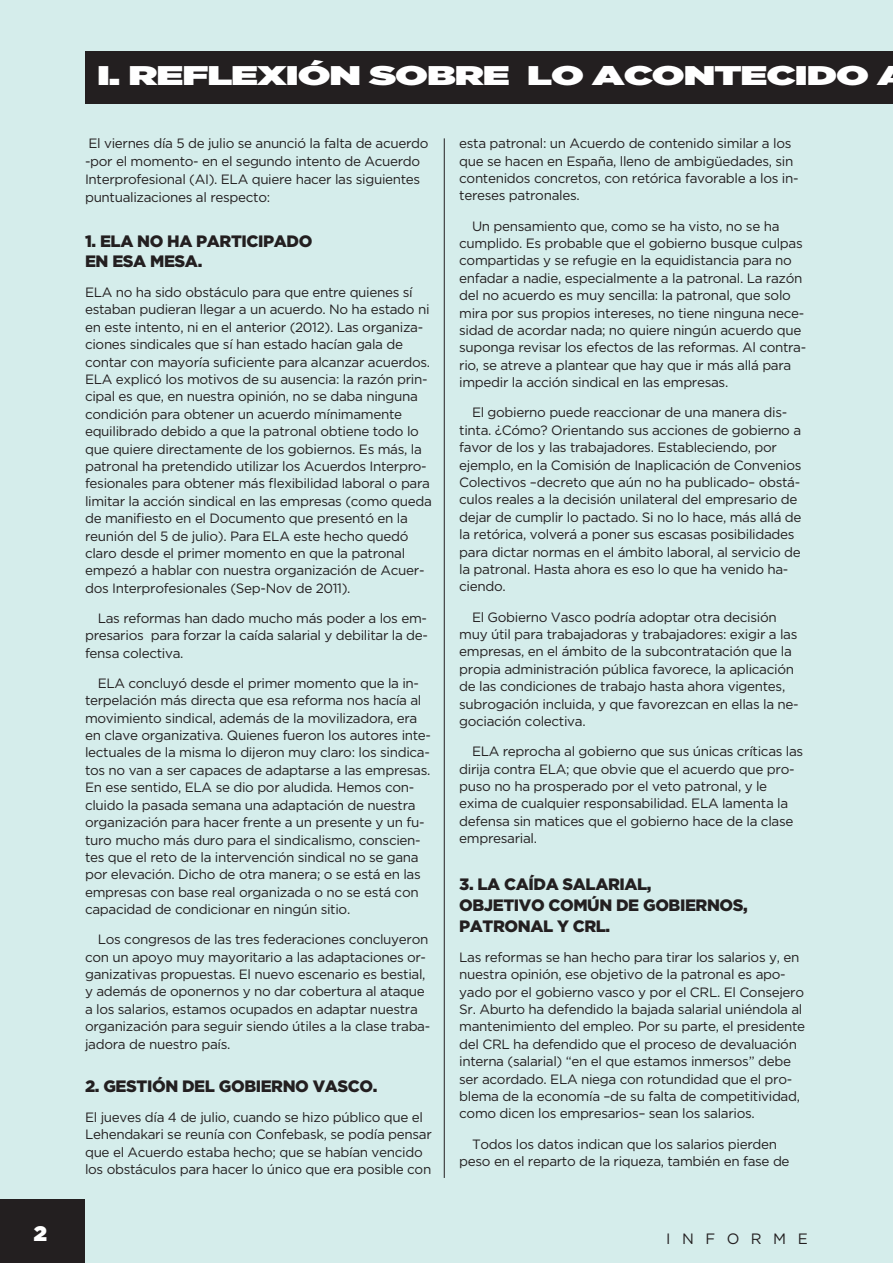
<style>
.page{position:relative;width:893px;height:1263px;background:#d5edeb}
.page>*{position:absolute;margin:0;border:0;box-sizing:border-box;transform-origin:0 0}
.t1{font:27px "Gotham Ultra";letter-spacing:-.025em;color:#fff;scale:1.5 1}
.t2{font:21px "Gotham Ultra";color:#fff}
.t3{font:900 16.5px/21px "Gotham";letter-spacing:-.025em;color:#231f20}
.t4{font:15px "Gotham";letter-spacing:.765em;color:#231f20}
.t5{font:13.5px/17.4px "Gotham";letter-spacing:-.025em;color:#231f20}
</style>
<div class="page">
<div style="left:85px;top:52px;width:808px;height:52px;background:#231f20"></div>
<div style="left:0;top:1199px;width:85px;height:64px;background:#231f20"></div>
<hr style="left:444px;top:138px;width:1px;height:1040px;background:#231f20">
<h1 class="t1" style="left:97px;top:66px;width:516px">I. REFLEXIÓN SOBRE LO ACONTECIDO</h1>
<p class="t5" style="left:85px;top:135px;width:345px;line-height:18px">El viernes día 5 de julio se anunció la falta de acuerdo -por el momento- en el segundo intento de Acuerdo Interprofesional (AI). ELA quiere hacer las siguientes puntualizaciones al respecto:</p>
<p class="t3" style="left:85px;top:233px;width:229px;line-height:19.5px">1. ELA NO HA PARTICIPADO<br>EN ESA MESA.</p>
<p class="t5" style="left:85px;top:284px;width:348px">ELA no ha sido obstáculo para que entre quienes sí estaban pudieran llegar a un acuerdo. No ha estado ni en este intento, ni en el anterior (2012). Las organiza&shy;ciones sindicales que sí han estado hacían gala de contar con mayoría suficiente para alcanzar acuerdos.<br>ELA explicó los motivos de su ausencia: la razón prin&shy;cipal es que, en nuestra opinión, no se daba ninguna condición para obtener un acuerdo mínimamente equilibrado debido a que la patronal obtiene todo lo que quiere directamente de los gobiernos. Es más, la patronal ha pretendido utilizar los Acuerdos Interpro&shy;fesionales para obtener más flexibilidad laboral o para limitar la acción sindical en las empresas (como queda de manifiesto en el Documento que presentó en la reunión del 5 de julio). Para ELA este hecho quedó claro desde el primer momento en que la patronal empezó a hablar con nuestra organización de Acuer&shy;dos Interprofesionales (Sep-Nov de 2011).</p>
<p class="t5" style="left:85px;top:610px;width:344px;text-align:justify;text-indent:13px">Las reformas han dado mucho más poder a los em&shy;presarios para forzar la caída salarial y debilitar la de&shy;fensa colectiva.</p>
<p class="t5" style="left:85px;top:675px;width:348px;text-indent:13px">ELA concluyó desde el primer momento que la in&shy;terpelación más directa que esa reforma nos hacía al movimiento sindical, además de la movilizadora, era en clave organizativa. Quienes fueron los autores inte&shy;lectuales de la misma lo dijeron muy claro: los sindica&shy;tos no van a ser capaces de adaptarse a las empresas.<br>En ese sentido, ELA se dio por aludida. Hemos con&shy;cluido la pasada semana una adaptación de nuestra organización para hacer frente a un presente y un fu&shy;turo mucho más duro para el sindicalismo, conscien&shy;tes que el reto de la intervención sindical no se gana por elevación. Dicho de otra manera; o se está en las empresas con base real organizada o no se está con capacidad de condicionar en ningún sitio.</p>
<p class="t5" style="left:85px;top:932px;width:347px;text-indent:13px">Los congresos de las tres federaciones concluyeron con un apoyo muy mayoritario a las adaptaciones or&shy;ganizativas propuestas. El nuevo escenario es bestial, y además de oponernos y no dar cobertura al ataque a los salarios, estamos ocupados en adaptar nuestra organización para seguir siendo útiles a la clase traba&shy;jadora de nuestro país.</p>
<p class="t3" style="left:85px;top:1077px;width:294px">2. GESTIÓN DEL GOBIERNO VASCO.</p>
<p class="t5" style="left:85px;top:1109px;width:348px">El jueves día 4 de julio, cuando se hizo público que el Lehendakari se reunía con Confebask, se podía pensar que el Acuerdo estaba hecho; que se habían vencido los obstáculos para hacer lo único que era posible con</p>
<p class="t5" style="left:459px;top:136px;width:341px">esta patronal: un Acuerdo de contenido similar a los que se hacen en España, lleno de ambigüedades, sin contenidos concretos, con retórica favorable a los in&shy;tereses patronales.</p>
<p class="t5" style="left:459px;top:218px;width:349px;text-indent:13px">Un pensamiento que, como se ha visto, no se ha cumplido. Es probable que el gobierno busque culpas compartidas y se refugie en la equidistancia para no enfadar a nadie, especialmente a la patronal. La razón del no acuerdo es muy sencilla: la patronal, que solo mira por sus propios intereses, no tiene ninguna nece&shy;sidad de acordar nada; no quiere ningún acuerdo que suponga revisar los efectos de las reformas. Al contra&shy;rio, se atreve a plantear que hay que ir más allá para impedir la acción sindical en las empresas.</p>
<p class="t5" style="left:459px;top:405px;width:344px;text-indent:13px">El gobierno puede reaccionar de una manera dis&shy;tinta. ¿Cómo? Orientando sus acciones de gobierno a favor de los y las trabajadores. Estableciendo, por ejemplo, en la Comisión de Inaplicación de Convenios Colectivos –decreto que aún no ha publicado– obstá&shy;culos reales a la decisión unilateral del empresario de dejar de cumplir lo pactado. Si no lo hace, más allá de la retórica, volverá a poner sus escasas posibilidades para dictar normas en el ámbito laboral, al servicio de la patronal. Hasta ahora es eso lo que ha venido ha&shy;ciendo.</p>
<p class="t5" style="left:459px;top:609px;width:341px;text-indent:13px">El Gobierno Vasco podría adoptar otra decisión muy útil para trabajadoras y trabajadores: exigir a las empresas, en el ámbito de la subcontratación que la propia administración pública favorece, la aplicación de las condiciones de trabajo hasta ahora vigentes, subrogación incluida, y que favorezcan en ellas la ne&shy;gociación colectiva.</p>
<p class="t5" style="left:459px;top:744px;width:346px;text-indent:13px">ELA reprocha al gobierno que sus únicas críticas las dirija contra ELA; que obvie que el acuerdo que pro&shy;puso no ha prosperado por el veto patronal, y le exima de cualquier responsabilidad. ELA lamenta la defensa sin matices que el gobierno hace de la clase empresarial.</p>
<p class="t3" style="left:459px;top:875px;width:290px">3. LA CAÍDA SALARIAL,<br>OBJETIVO COMÚN DE GOBIERNOS,<br>PATRONAL Y CRL.</p>
<p class="t5" style="left:459px;top:949px;width:348px">Las reformas se han hecho para tirar los salarios y, en nuestra opinión, ese objetivo de la patronal es apo&shy;yado por el gobierno vasco y por el CRL. El Consejero Sr. Aburto ha defendido la bajada salarial uniéndola al mantenimiento del empleo. Por su parte, el presidente del CRL ha defendido que el proceso de devaluación interna (salarial) “en el que estamos inmersos” debe ser acordado. ELA niega con rotundidad que el pro&shy;blema de la economía –de su falta de competitividad, como dicen los empresarios– sean los salarios.</p>
<p class="t5" style="left:459px;top:1136px;width:332px;text-align:center">Todos los datos indican que los salarios pierden peso en el reparto de la riqueza, también en fase de</p>
<h2 class="t2" style="left:34px;top:1226px;width:15px">2</h2>
<p class="t4" style="left:666px;top:1232px;width:143px">INFORME</p>
</div>
